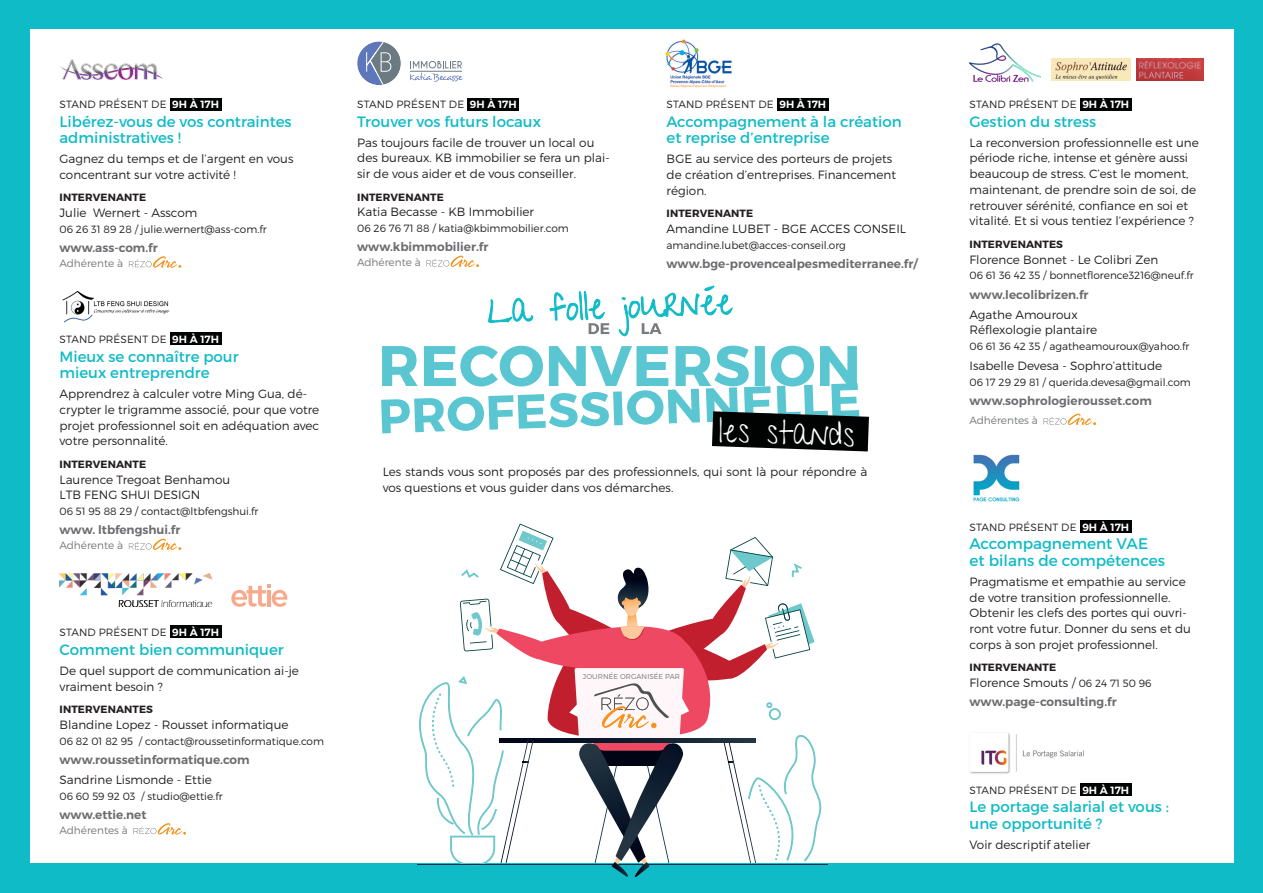
<style>
.page{position:relative;width:1263px;height:893px;background:#0fbbc7}
.page>*{position:absolute;margin:0;border:0;box-sizing:border-box;transform-origin:0 0}
.t1{font:33.3px "Give You Glory";color:#fff}
.themeatique_stand{font:15.3px/16.4px "Montserrat";color:#0fbbc7}
.themeatique_stand-2{font:15px/16.5px "Montserrat";color:#0fbbc7}
.texte{font:300 12px/15.8px "Montserrat";color:#231f20}
.nom_dirigeant{font:300 12px/15.8px "Montserrat";color:#231f20}
.texte_semi_bold_-_1{font:600 12px "Montserrat";color:#6c6d70}
.tel{font:300 10.5px "Montserrat";color:#231f20}
.t2{font:700 10.5px "Montserrat";letter-spacing:.01em;color:#231f20}
.texte_semi_bold_-_1-2{font:300 10.5px "Montserrat";color:#757778}
.t3{font:300 7.05px "Montserrat";letter-spacing:.01em;color:#76787b}
.s1{font-weight:600;color:#fff}
.s2{font-size:10.5px}
</style>
<div class="page">
<div style="left:30px;top:30px;width:1203px;height:833px;background:#fff"></div>
<svg style="left:488px;top:285px;width:244px;height:51px"></svg>
<svg style="left:381px;top:346px;width:488px;height:105px"></svg>
<hr style="left:417px;top:864px;width:410px;height:1px;background:#083050">
<svg style="left:419px;top:523px;width:403px;height:354px"></svg>
<div style="left:171px;top:98px;width:51px;height:13px;background:#010202"></div>
<svg style="left:129px;top:256px;width:52px;height:12px"></svg>
<img style="left:60px;top:60px;width:103px;height:19px">
<div style="left:1080px;top:520px;width:51px;height:13px;background:#010202"></div>
<div style="left:1080px;top:783px;width:51px;height:13px;background:#010202"></div>
<img style="left:973px;top:454px;width:47px;height:48px">
<div style="left:777px;top:98px;width:51px;height:13px;background:#010202"></div>
<img style="left:665px;top:39px;width:67px;height:49px">
<div style="left:468px;top:98px;width:51px;height:13px;background:#010202"></div>
<svg style="left:427px;top:256px;width:52px;height:11px"></svg>
<svg style="left:357px;top:41px;width:44px;height:44px"></svg>
<svg style="left:410px;top:61px;width:53px;height:21px"></svg>
<hr style="left:410px;top:71px;width:52px;height:1px;background:#6b7a83">
<div style="left:1080px;top:98px;width:51px;height:13px;background:#010202"></div>
<svg style="left:1044px;top:414px;width:52px;height:11px"></svg>
<img style="left:969px;top:44px;width:71px;height:38px">
<img style="left:1051px;top:59px;width:79px;height:21px">
<img style="left:1136px;top:59px;width:67px;height:21px">
<div style="left:170px;top:625px;width:51px;height:13px;background:#010202"></div>
<svg style="left:134px;top:823px;width:52px;height:12px"></svg>
<img style="left:60px;top:574px;width:153px;height:33px">
<svg style="left:231px;top:584px;width:56px;height:23px"></svg>
<img style="left:62px;top:290px;width:108px;height:33px">
<div style="left:170px;top:333px;width:51px;height:12px;background:#010202"></div>
<svg style="left:129px;top:539px;width:52px;height:11px"></svg>
<img style="left:969px;top:733px;width:115px;height:41px">
<p class="tel" style="left:60px;top:98px;width:161px">STAND PRÉSENT DE <span class="s1">9H À 17H</span></p>
<p class="themeatique_stand-2" style="left:60px;top:113px;width:234px">Libérez-vous de vos contraintes administratives !</p>
<p class="texte" style="left:60px;top:151px;width:235px">Gagnez du temps et de l’argent en vous concentrant sur votre activité !</p>
<p class="t2" style="left:60px;top:191px;width:88px">INTERVENANTE</p>
<p class="nom_dirigeant" style="left:60px;top:205px;width:139px">Julie Wernert - Asscom</p>
<p class="tel" style="left:60px;top:223px;width:209px">06 26 31 89 28 / julie.wernert@ass-com.fr</p>
<p class="texte_semi_bold_-_1" style="left:60px;top:240px;width:100px">www.ass-com.fr</p>
<p class="texte_semi_bold_-_1-2" style="left:60px;top:257px;width:65px">Adhérente à</p>
<p class="tel" style="left:60px;top:333px;width:161px">STAND PRÉSENT DE <span class="s1">9H À 17H</span></p>
<p class="themeatique_stand-2" style="left:60px;top:348px;width:181px">Mieux se connaître pour mieux entreprendre</p>
<p class="texte" style="left:60px;top:386px;width:261px">Apprendrez à calculer votre Ming Gua, dé&shy;crypter le trigramme associé, pour que votre projet professionnel soit en adéquation avec votre personnalité.</p>
<p class="t2" style="left:60px;top:457px;width:88px">INTERVENANTE</p>
<p class="nom_dirigeant" style="left:60px;top:471px;width:172px">Laurence Tregoat Benhamou<br>LTB FENG SHUI DESIGN</p>
<p class="tel" style="left:60px;top:505px;width:200px">06 51 95 88 29 / contact@ltbfengshui.fr</p>
<p class="texte_semi_bold_-_1" style="left:60px;top:523px;width:122px">www. ltbfengshui.fr</p>
<p class="texte_semi_bold_-_1-2" style="left:60px;top:539px;width:65px">Adhérente à</p>
<p class="tel" style="left:60px;top:626px;width:161px">STAND PRÉSENT DE <span class="s1">9H À 17H</span></p>
<p class="themeatique_stand-2" style="left:60px;top:641px;width:226px">Comment bien communiquer</p>
<p class="texte" style="left:60px;top:663px;width:241px">De quel support de communication ai-je vraiment besoin ?</p>
<p class="t2" style="left:60px;top:703px;width:95px">INTERVENANTES</p>
<p class="nom_dirigeant" style="left:60px;top:717px;width:231px">Blandine Lopez - Rousset informatique</p>
<p class="tel" style="left:60px;top:734px;width:266px">06 82 01 82 95 / contact@roussetinformatique.com</p>
<p class="texte_semi_bold_-_1" style="left:60px;top:752px;width:192px">www.roussetinformatique.com</p>
<p class="nom_dirigeant" style="left:60px;top:772px;width:154px">Sandrine Lismonde - Ettie</p>
<p class="tel" style="left:60px;top:789px;width:165px">06 60 59 92 03 / studio@ettie.fr</p>
<p class="texte_semi_bold_-_1" style="left:60px;top:807px;width:89px">www.ettie.net</p>
<p class="texte_semi_bold_-_1-2" style="left:60px;top:824px;width:70px">Adhérentes à</p>
<p class="tel" style="left:357px;top:98px;width:161px">STAND PRÉSENT DE <span class="s1">9H À 17H</span></p>
<p class="themeatique_stand-2" style="left:357px;top:113px;width:185px">Trouver vos futurs locaux</p>
<p class="texte" style="left:357px;top:134px;width:254px">Pas toujours facile de trouver un local ou des bureaux. KB immobilier se fera un plai&shy;sir de vous aider et de vous conseiller.</p>
<p class="t2" style="left:357px;top:190px;width:88px">INTERVENANTE</p>
<p class="nom_dirigeant" style="left:357px;top:204px;width:178px">Katia Becasse - KB Immobilier</p>
<p class="tel" style="left:357px;top:222px;width:213px">06 26 76 71 88 / katia@kbimmobilier.com</p>
<p class="texte_semi_bold_-_1" style="left:357px;top:240px;width:133px">www.kbimmobilier.fr</p>
<p class="texte_semi_bold_-_1-2" style="left:357px;top:256px;width:65px">Adhérente à</p>
<p class="tel" style="left:667px;top:98px;width:161px">STAND PRÉSENT DE <span class="s1">9H À 17H</span></p>
<p class="themeatique_stand-2" style="left:666px;top:113px;width:237px">Accompagnement à la création et reprise d’entreprise</p>
<p class="texte" style="left:666px;top:151px;width:231px">BGE au service des porteurs de projets de création d’entreprises. Financement région.</p>
<p class="t2" style="left:667px;top:207px;width:88px">INTERVENANTE</p>
<p class="nom_dirigeant" style="left:666px;top:220px;width:241px">Amandine LUBET - BGE ACCES CONSEIL</p>
<p class="tel" style="left:666px;top:238px;width:181px">amandine.lubet@acces-conseil.org</p>
<p class="texte_semi_bold_-_1" style="left:666px;top:256px;width:252px">www.bge-provencealpesmediterranee.fr/</p>
<p class="t1" style="left:719px;top:411px;width:138px;rotate:2deg">les stands</p>
<p class="texte" style="left:383px;top:463px;width:486px;line-height:16.5px">Les stands vous sont proposés par des professionnels, qui sont là pour répondre à vos questions et vous guider dans vos démarches.</p>
<p class="t3" style="left:583px;top:672px;width:99px">JOURNÉE ORGANISÉE PAR</p>
<p class="tel" style="left:970px;top:98px;width:161px">STAND PRÉSENT DE <span class="s1">9H À 17H</span></p>
<p class="themeatique_stand-2" style="left:969px;top:113px;width:128px">Gestion du stress</p>
<p class="texte" style="left:969px;top:134px;width:231px">La reconversion professionnelle est une période riche, intense et génère aussi beaucoup de stress. C’est le moment, maintenant, de prendre soin de soi, de retrouver sérénité, confiance en soi et vitalité. Et si vous tentiez l’expérience ?</p>
<p class="t2" style="left:970px;top:238px;width:95px">INTERVENANTES</p>
<p class="nom_dirigeant" style="left:969px;top:251px;width:190px">Florence Bonnet - Le Colibri Zen</p>
<p class="tel" style="left:969px;top:269px;width:226px">06 61 36 42 35 / bonnetflorence3216@neuf.fr</p>
<p class="texte_semi_bold_-_1" style="left:969px;top:287px;width:120px">www.lecolibrizen.fr</p>
<p class="nom_dirigeant" style="left:969px;top:306px;width:129px">Agathe Amouroux<br>Réflexologie plantaire</p>
<p class="tel" style="left:969px;top:340px;width:221px">06 61 36 42 35 / agatheamouroux@yahoo.fr</p>
<p class="nom_dirigeant" style="left:969px;top:358px;width:194px">Isabelle Devesa - Sophro’attitude</p>
<p class="tel" style="left:969px;top:376px;width:223px">06 17 29 29 81 / querida.devesa@gmail.com</p>
<p class="texte_semi_bold_-_1" style="left:969px;top:393px;width:184px">www.sophrologierousset.com</p>
<p class="texte_semi_bold_-_1-2" style="left:969px;top:414px;width:70px">Adhérentes à</p>
<p class="tel" style="left:970px;top:521px;width:161px">STAND PRÉSENT DE <span class="s1">9H À 17H</span></p>
<p class="themeatique_stand" style="left:969px;top:536px;width:197px">Accompagnement VAE et bilans de compétences</p>
<p class="texte" style="left:969px;top:574px;width:218px">Pragmatisme et empathie au service de votre transition professionnelle.</p>
<p class="texte" style="left:969px;top:605px;width:223px">Obtenir les clefs des portes qui ouvri&shy;ront votre futur. Donner du sens et du corps à son projet professionnel.</p>
<p class="t2" style="left:970px;top:661px;width:88px">INTERVENANTE</p>
<p class="nom_dirigeant" style="left:969px;top:675px;width:183px">Florence Smouts / <span class="s2">06 24 71 50 96</span></p>
<p class="texte_semi_bold_-_1" style="left:969px;top:695px;width:149px">www.page-consulting.fr</p>
<p class="tel" style="left:970px;top:783px;width:161px">STAND PRÉSENT DE <span class="s1">9H À 17H</span></p>
<p class="themeatique_stand-2" style="left:969px;top:799px;width:201px">Le portage salarial et vous : une opportunité ?</p>
<p class="texte" style="left:969px;top:836px;width:122px">Voir descriptif atelier</p>
</div>
